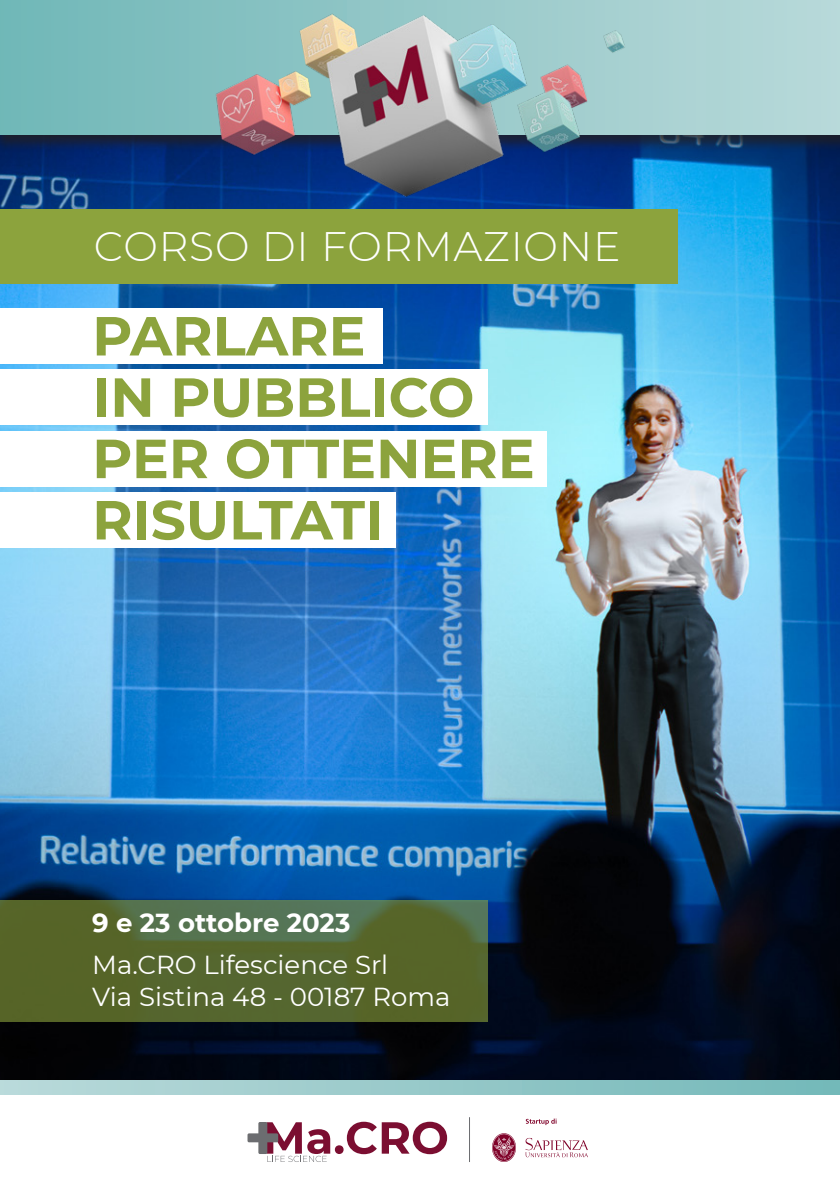
<style>
.page{position:relative;width:840px;height:1191px;background:#fff}
.page>*{position:absolute;margin:0;border:0;box-sizing:border-box;transform-origin:0 0}
.t1{font:700 55px/61.4px "Montserrat";color:#8ca33d}
.t2{font:300 41.2px "Montserrat";letter-spacing:.02em;color:#fff}
.t3{font:26px/31.2px "Montserrat";color:#fff}
.t4{font:700 26px "Montserrat";color:#fff}
</style>
<div class="page">
<img style="left:0;top:152px;width:839px;height:928px">
<div style="left:0;top:0;width:839px;height:152px;background:#231f20;opacity:.75"></div>
<svg style="left:0;top:1080px;width:839px;height:15px;background:#96c9c9"></svg>
<svg style="left:247px;top:1121px;width:200px;height:41px"></svg>
<svg style="left:492px;top:1118px;width:96px;height:44px"></svg>
<hr style="left:469px;top:1117px;width:1px;height:45px;background:#6c6d70">
<div style="left:0;top:308px;width:382px;height:55px;background:#fff"></div>
<div style="left:0;top:369px;width:487px;height:56px;background:#fff"></div>
<div style="left:0;top:431px;width:546px;height:55px;background:#fff"></div>
<div style="left:0;top:492px;width:395px;height:56px;background:#fff"></div>
<div style="left:0;top:0;width:839px;height:135px;background:linear-gradient(to right,#70b7b7,#b9d9da)"></div>
<img style="left:204px;top:3px;width:431px;height:205px">
<div style="left:0;top:209px;width:676px;height:75px;background:#8ca33d"></div>
<svg style="left:0;top:900px;width:487px;height:122px;background:#556832"></svg>
<h2 class="t2" style="left:94px;top:219px;width:528px">CORSO DI FORMAZIONE</h2>
<h1 class="t1" style="left:92px;top:302px;width:444px">PARLARE<br>IN PUBBLICO<br>PER OTTENERE<br>RISULTATI</h1>
<p class="t4" style="left:92px;top:904px;width:259px">9 e 23 ottobre 2023</p>
<p class="t3" style="left:92px;top:948px;width:359px">Ma.CRO Lifescience Srl<br>Via Sistina 48 - 00187 Roma</p>
</div>
